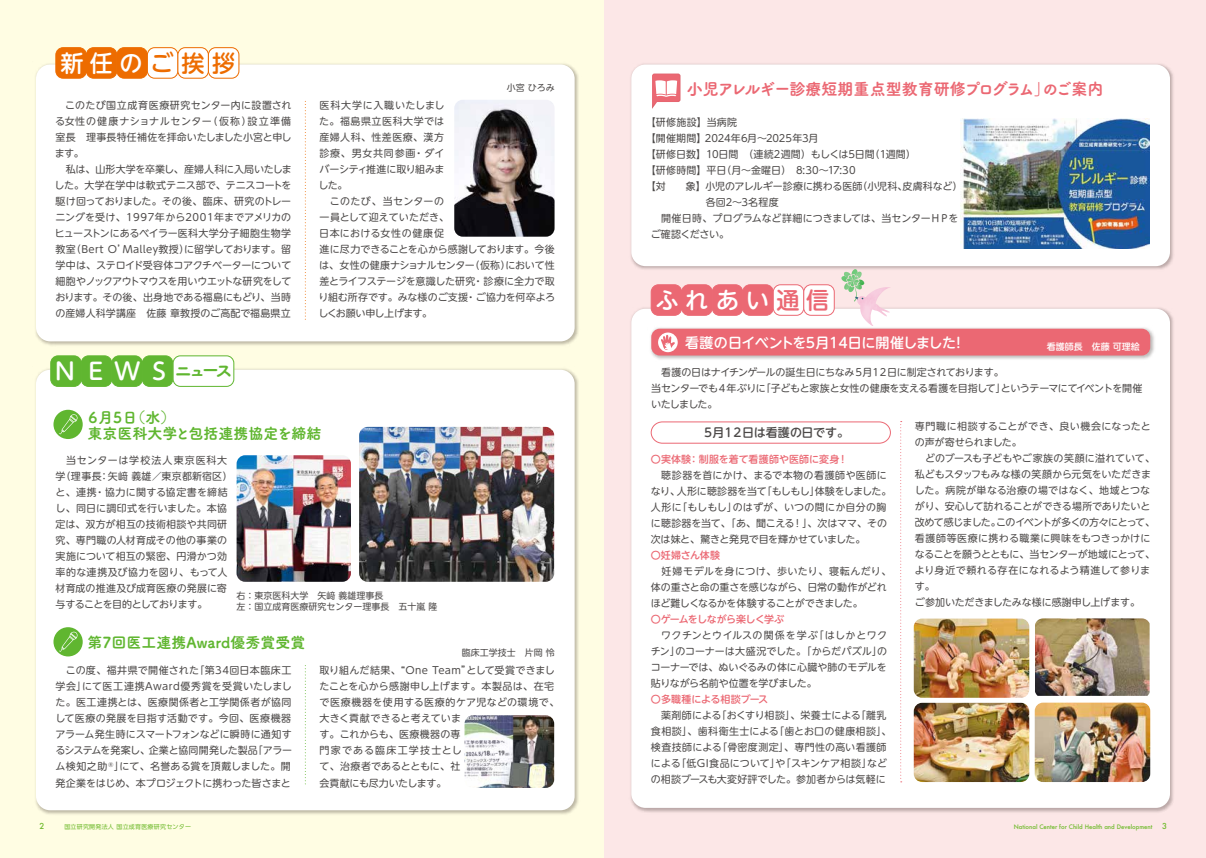
<style>
.page{position:relative;width:1206px;height:858px;background:#fff}
.page>*{position:absolute;margin:0;border:0;box-sizing:border-box;transform-origin:0 0}
.t1{font:500 23.1px "UD Shin M Go Pro";letter-spacing:.32em;color:#fff}
.t2{font:16.3px "Tsuku A Rd Gothic Std E";letter-spacing:-.02em;color:#eb6873}
.t3{font:15px/16px "Tsuku A Rd Gothic Std E";color:#60b630}
.t4{font:500 14px "UD Shin M Go Pro";letter-spacing:-.05em;color:#fff}
.t5{font:500 12px "UD Shin M Go Pro";letter-spacing:-.035em;color:#4c4948}
.t6{font:10px/16px "UD Shin M Go Pro";color:#4c4948}
.t7{font:10px/16px "UD Shin M Go Pro";letter-spacing:.025em;color:#4c4948}
.t8{font:10px/16px "UD Shin M Go Pro";letter-spacing:-.04em;color:#4c4948}
.t9{font:500 10px "UD Shin M Go Pro";letter-spacing:-.005em;color:#eb6873}
.t10{font:500 10px "UD Shin M Go Pro";letter-spacing:-.05em;color:#eb6873}
.t11{font:10px "UD Shin M Go Pro";letter-spacing:-.035em;color:#4c4948}
.t12{font:9px/11px "UD Shin M Go Pro";color:#4c4948}
.t13{font:500 9px "UD Shin M Go Pro";color:#fff}
.t14{font:500 8px "Futura";color:#6fba2c}
.t15{font:500 6px "Futura";color:#6fba2c}
.t16{font:6px "UD Shin Go Pro";letter-spacing:.04em;color:#6fba2c}
.s1{color:#ed6c00}
.s2{font-family:"Tsuku A Rd Gothic Std E";font-weight:400;font-size:18.2px;color:#60b630}
.s3{color:#eb6873}
.s4{font-size:8px}
</style>
<div class="page">
<div style="left:603px;top:0;width:603px;height:857px;background:#fce7e7"></div>
<div style="left:0;top:0;width:603px;height:857px;background:#fffde3"></div>
<img style="left:628px;top:305px;width:548px;height:508px">
<div style="left:631px;top:308px;width:539px;height:499px;background:#fff;border-radius:14px"></div>
<img style="left:35px;top:61px;width:544px;height:285px">
<div style="left:36px;top:64px;width:539px;height:277px;background:#fff;border-radius:14px"></div>
<img style="left:628px;top:61px;width:548px;height:211px">
<div style="left:631px;top:64px;width:539px;height:202px;background:#fff;border-radius:14px"></div>
<img style="left:36px;top:366px;width:543px;height:448px">
<div style="left:36px;top:369px;width:539px;height:441px;background:#fff;border-radius:14px"></div>
<img style="left:960px;top:119px;width:190px;height:130px">
<svg style="left:900px;top:421px;width:2px;height:361px"></svg>
<img style="left:650px;top:327px;width:504px;height:33px">
<div style="left:651px;top:328px;width:499px;height:27px;background:#eb6873;border-radius:9px"></div>
<svg style="left:658px;top:332px;width:20px;height:20px"></svg>
<svg style="left:661px;top:335px;width:14px;height:15px"></svg>
<div style="left:651px;top:285px;width:31px;height:30px;background:#eb6873;border-radius:7px"></div>
<div style="left:651px;top:284px;width:31px;height:32px;border:1px solid #eb6873;border-radius:7px"></div>
<div style="left:682px;top:285px;width:30px;height:30px;background:#eb6873;border-radius:7px"></div>
<div style="left:681px;top:284px;width:32px;height:32px;border:1px solid #eb6873;border-radius:7px"></div>
<div style="left:712px;top:285px;width:31px;height:30px;background:#eb6873;border-radius:7px"></div>
<div style="left:712px;top:284px;width:31px;height:32px;border:1px solid #eb6873;border-radius:7px"></div>
<div style="left:743px;top:285px;width:30px;height:30px;background:#eb6873;border-radius:7px"></div>
<div style="left:742px;top:284px;width:32px;height:32px;border:1px solid #eb6873;border-radius:7px"></div>
<div style="left:773px;top:285px;width:31px;height:30px;background:#fff;border-radius:7px"></div>
<div style="left:773px;top:284px;width:31px;height:32px;border:1px solid #eb6873;border-radius:7px"></div>
<div style="left:804px;top:285px;width:30px;height:30px;background:#fff;border-radius:7px"></div>
<div style="left:803px;top:284px;width:32px;height:32px;border:1px solid #eb6873;border-radius:7px"></div>
<div style="left:56px;top:48px;width:30px;height:30px;background:#ed6c00;border-radius:7px"></div>
<div style="left:55px;top:47px;width:32px;height:32px;border:1px solid #ed6c00;border-radius:7px"></div>
<div style="left:86px;top:48px;width:31px;height:30px;background:#ed6c00;border-radius:7px"></div>
<div style="left:86px;top:47px;width:31px;height:32px;border:1px solid #ed6c00;border-radius:7px"></div>
<div style="left:117px;top:48px;width:30px;height:30px;background:#ed6c00;border-radius:7px"></div>
<div style="left:116px;top:47px;width:32px;height:32px;border:1px solid #ed6c00;border-radius:7px"></div>
<div style="left:147px;top:48px;width:31px;height:30px;background:#fff;border-radius:7px"></div>
<div style="left:147px;top:47px;width:31px;height:32px;border:1px solid #ed6c00;border-radius:7px"></div>
<div style="left:178px;top:48px;width:30px;height:30px;background:#fff;border-radius:7px"></div>
<div style="left:177px;top:47px;width:32px;height:32px;border:1px solid #ed6c00;border-radius:7px"></div>
<div style="left:208px;top:48px;width:31px;height:30px;background:#fff;border-radius:7px"></div>
<div style="left:208px;top:47px;width:31px;height:32px;border:1px solid #ed6c00;border-radius:7px"></div>
<svg style="left:841px;top:268px;width:50px;height:58px"></svg>
<div style="left:51px;top:356px;width:30px;height:30px;background:#60b630;border-radius:7px"></div>
<div style="left:50px;top:355px;width:32px;height:32px;border:1px solid #60b630;border-radius:7px"></div>
<div style="left:81px;top:356px;width:31px;height:30px;background:#60b630;border-radius:7px"></div>
<div style="left:81px;top:355px;width:31px;height:32px;border:1px solid #60b630;border-radius:7px"></div>
<div style="left:112px;top:356px;width:30px;height:30px;background:#60b630;border-radius:7px"></div>
<div style="left:111px;top:355px;width:32px;height:32px;border:1px solid #60b630;border-radius:7px"></div>
<div style="left:142px;top:356px;width:31px;height:30px;background:#60b630;border-radius:7px"></div>
<div style="left:142px;top:355px;width:31px;height:32px;border:1px solid #60b630;border-radius:7px"></div>
<div style="left:173px;top:356px;width:61px;height:30px;background:#fff;border-radius:7px"></div>
<div style="left:173px;top:355px;width:61px;height:32px;border:1px solid #60b630;border-radius:7px"></div>
<img style="left:359px;top:426px;width:195px;height:155px">
<img style="left:237px;top:455px;width:114px;height:126px">
<svg style="left:53px;top:409px;width:30px;height:30px"></svg>
<svg style="left:59px;top:414px;width:19px;height:20px"></svg>
<svg style="left:305px;top:665px;width:1px;height:119px"></svg>
<img style="left:464px;top:715px;width:90px;height:72px">
<div style="left:53px;top:627px;width:30px;height:29px;background:#60b630;border-radius:50%"></div>
<svg style="left:59px;top:631px;width:19px;height:20px"></svg>
<svg style="left:652px;top:74px;width:28px;height:35px"></svg>
<img style="left:914px;top:618px;width:115px;height:79px">
<img style="left:1035px;top:618px;width:114px;height:77px">
<img style="left:914px;top:702px;width:115px;height:79px">
<img style="left:1035px;top:702px;width:115px;height:79px">
<img style="left:454px;top:100px;width:100px;height:136px">
<svg style="left:305px;top:101px;width:1px;height:219px"></svg>
<svg style="left:651px;top:421px;width:240px;height:22px"></svg>
<h1 class="t1" style="left:60px;top:44px;width:176px">新任の<span class="s1">ご挨拶</span></h1>
<p class="t12" style="left:507px;top:82px;width:49px">小宮 ひろみ</p>
<p class="t6" style="left:55px;top:96px;width:239px;text-indent:11px">このたび国立成育医療研究センター内に設置される女性の健康ナショナルセンター（仮称）設立準備室長　理事長特任補佐を拝命いたしました小宮と申します。<br>　私は、山形大学を卒業し、産婦人科に入局いたしました。大学在学中は軟式テニス部で、テニスコートを駆け回っておりました。その後、臨床、研究のトレーニングを受け、1997年から2001年までアメリカのヒューストンにあるベイラー医科大学分子細胞生物学教室（Bert O’Malley教授）に留学しております。留学中は、ステロイド受容体コアクチベーターについて細胞やノックアウトマウスを用いウエットな研究をしております。その後、出身地である福島にもどり、当時の産婦人科学講座　佐藤 章教授のご高配で福島県立</p>
<p class="t6" style="left:319px;top:96px;width:238px">医科大学に入職いたしまし<br>た。福島県立医科大学では<br>産婦人科、性差医療、漢方<br>診療、男女共同参画・ダイ<br>バーシティ推進に取り組みま<br>した。<br>　このたび、当センターの<br>一員として迎えていただき、<br>日本における女性の健康促<br>進に尽力できることを心から感謝しております。今後は、女性の健康ナショナルセンター（仮称）において性差とライフステージを意識した研究・診療に全力で取り組む所存です。みな様のご支援・ご協力を何卒よろしくお願い申し上げます。</p>
<h1 class="t1" style="left:55px;top:352px;width:180px">N EWS<span class="s2">ニュース</span></h1>
<h3 class="t3" style="left:86px;top:408px;width:237px">６月５日（水）<br>東京医科大学と包括連携協定を締結</h3>
<p class="t6" style="left:56px;top:451px;width:178px;text-indent:11px">当センターは学校法人東京医科大学（理事長：矢﨑 義雄／東京都新宿区）と、連携・協力に関する協定書を締結し、同日に調印式を行いました。本協定は、双方が相互の技術相談や共同研究、専門職の人材育成その他の事業の実施について相互の緊密、円滑かつ効率的な連携及び協力を図り、もって人材育成の推進及び成育医療の発展に寄与することを目的としております。</p>
<p class="t12" style="left:237px;top:589px;width:202px">右：東京医科大学　矢﨑 義雄理事長<br>左：国立成育医療研究センター理事長　五十嵐 隆</p>
<h3 class="t3" style="left:87px;top:633px;width:220px">第7回医工連携Award優秀賞受賞</h3>
<p class="t12" style="left:462px;top:646px;width:94px">臨床工学技士　片岡 怜</p>
<p class="t6" style="left:56px;top:661px;width:238px">　この度、福井県で開催された「第34回日本臨床工学会」にて医工連携Award優秀賞を受賞いたしました。医工連携とは、医療関係者と工学関係者が協同して医療の発展を目指す活動です。今回、医療機器アラーム発生時にスマートフォンなどに瞬時に通知するシステムを発案し、企業と協同開発した製品「アラーム検知之助<sup>®</sup>」にて、名誉ある賞を頂戴しました。開発企業をはじめ、本プロジェクトに携わった皆さまと</p>
<p class="t7" style="left:319px;top:661px;width:241px">取り組んだ結果、“One Team”として受賞できましたことを心から感謝申し上げます。本製品は、在宅で医療機器を使用する医療的ケア児などの環境で、大きく貢献できると考えていま<br>す。これからも、医療機器の専<br>門家である臨床工学技士とし<br>て、治療者であるとともに、社<br>会貢献にも尽力いたします。</p>
<h2 class="t2" style="left:687px;top:76px;width:434px">小児アレルギー診療短期重点型教育研修プログラム」のご案内　</h2>
<p class="t6" style="left:646px;top:113px;width:93px">【研修施設】当病院</p>
<p class="t6" style="left:646px;top:129px;width:174px">【開催期間】2024年6月～2025年3月</p>
<p class="t6" style="left:646px;top:145px;width:272px">【研修日数】10日間　（連続2週間）もしくは5日間（1週間）</p>
<p class="t6" style="left:646px;top:161px;width:211px">【研修時間】平日（月～金曜日）　8:30～17:30</p>
<p class="t6" style="left:646px;top:177px;width:318px">【対　　象】小児のアレルギー診療に携わる医師（小児科、皮膚科など）</p>
<p class="t6" style="left:651px;top:193px;width:129px">　　　　　各回2～3名程度</p>
<p class="t6" style="left:651px;top:209px;width:309px">　開催日時、プログラムなど詳細につきましては、当センターＨＰを</p>
<p class="t11" style="left:651px;top:226px;width:80px">ご確認ください。</p>
<h1 class="t1" style="left:656px;top:281px;width:175px">ふれあい<span class="s3">通信</span></h1>
<h3 class="t4" style="left:685px;top:331px;width:282px">看護の日イベントを５月１４日に開催しました！</h3>
<p class="t13" style="left:1047px;top:339px;width:94px">看護師長　佐藤 可理絵</p>
<p class="t8" style="left:651px;top:363px;width:493px">　看護の日はナイチンゲールの誕生日にちなみ５月１２日に制定されております。<br>当センターでも４年ぶりに「子どもと家族と女性の健康を支える看護を目指して」というテーマにてイベントを開催いたしました。</p>
<p class="t5" style="left:702px;top:422px;width:148px">５月１２日は看護の日です。</p>
<p class="t6" style="left:915px;top:417px;width:242px">専門職に相談することができ、良い機会になったとの声が寄せられました。<br>　どのブースも子どもやご家族の笑顔に溢れていて、私どもスタッフもみな様の笑顔から元気をいただきました。病院が単なる治療の場ではなく、地域とつながり、安心して訪れることができる場所でありたいと改めて感じました。このイベントが多くの方々にとって、看護師等医療に携わる職業に興味をもつきっかけになることを願うとともに、当センターが地域にとって、より身近で頼れる存在になれるよう精進して参ります。<br>ご参加いただきましたみな様に感謝申し上げます。</p>
<p class="t9" style="left:651px;top:450px;width:198px">〇実体験：制服を着て看護師や医師に変身！</p>
<p class="t6" style="left:651px;top:466px;width:242px">　聴診器を首にかけ、まるで本物の看護師や医師になり、人形に聴診器を当て「もしもし」体験をしました。人形に「もしもし」のはずが、いつの間にか自分の胸に聴診器を当て、「あ、聞こえる！」、次はママ、その次は妹と、驚きと発見で目を輝かせていました。</p>
<p class="t9" style="left:651px;top:546px;width:71px">〇妊婦さん体験</p>
<p class="t6" style="left:651px;top:562px;width:242px">　妊婦モデルを身につけ、歩いたり、寝転んだり、体の重さと命の重さを感じながら、日常の動作がどれほど難しくなるかを体験することができました。</p>
<p class="t10" style="left:651px;top:610px;width:135px">〇ゲームをしながら楽しく学ぶ</p>
<p class="t6" style="left:651px;top:626px;width:238px;text-align:justify;text-indent:10px">ワクチンとウイルスの関係を学ぶ「はしかとワクチン」のコーナーは大盛況でした。「からだパズル」のコーナーでは、ぬいぐるみの体に心臓や肺のモデルを貼りながら名前や位置を学びました。</p>
<p class="t9" style="left:651px;top:690px;width:119px">〇多職種による相談ブース</p>
<p class="t6" style="left:651px;top:706px;width:242px">　薬剤師による「おくすり相談」、栄養士による「離乳食相談」、歯科衛生士による「歯とお口の健康相談」、検査技師による「骨密度測定」、専門性の高い看護師による「低GI食品について」や「スキンケア相談」などの相談ブースも大変好評でした。参加者からは気軽に</p>
<p class="t14" style="left:39px;top:820px;width:6px">2</p>
<p class="t16" style="left:64px;top:821px;width:128px">国立研究開発法人 国立成育医療研究センター</p>
<p class="t15" style="left:1014px;top:822px;width:155px">National Center for Child Health and Development <span class="s4">3</span></p>
</div>
